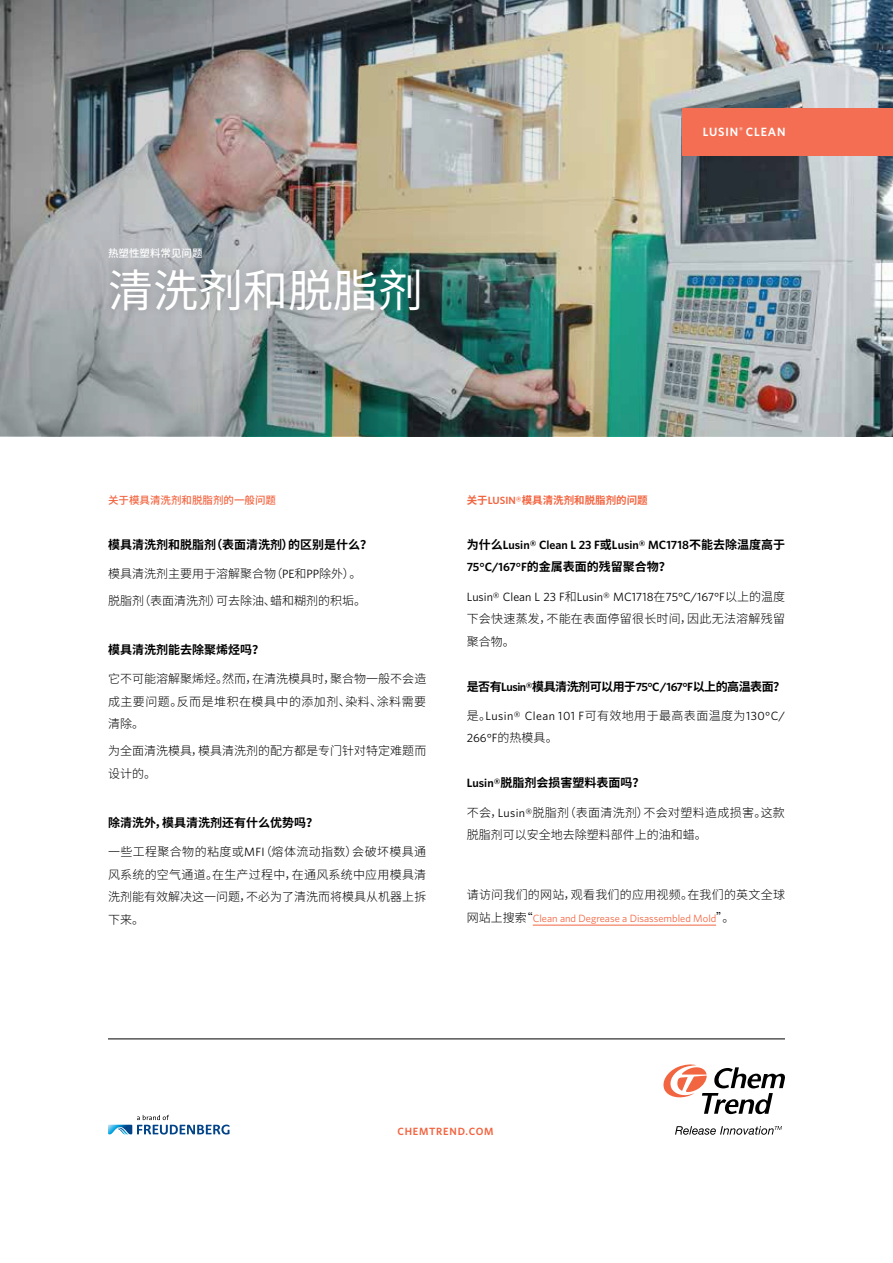
<style>
.page{position:relative;width:893px;height:1263px;background:#fff}
.page>*{position:absolute;margin:0;border:0;box-sizing:border-box;transform-origin:0 0}
.t1{font:45px "Source Han Sans CN";color:#fff}
.t2{font:300 12px/22.5px "Source Han Sans CN";color:#000;text-align:justify}
.t3{font:700 12px "Source Han Sans CN";color:#000}
.t4{font:300 12px/22.5px "Source Han Sans CN";letter-spacing:.02em;color:#000}
.t5{font:12px/22.5px "Whitney";letter-spacing:.035em;color:#000}
.t6{font:12px "Whitney";color:#000}
.t7{font:600 12px "Whitney";color:#000}
.t8{font:700 12px "Source Han Sans CN";letter-spacing:-.04em;color:#000}
.t9{font:600 12px "Whitney";letter-spacing:.075em;color:#fff}
.t10{font:10.5px "Whitney";color:#f26541}
.t11{font:700 10.5px "Source Han Sans CN";color:#f26541}
.t12{font:500 10.5px "Source Han Sans CN";color:#f26541}
.t13{font:600 10.5px "Whitney";letter-spacing:.075em;color:#f26541}
.t14{font:500 10.5px "Source Han Sans CN";color:#fff}
.s1{font-family:"Whitney";font-weight:400}
.s2{font-family:"Whitney";font-weight:600}
.s3{font-family:"Source Han Sans CN";font-weight:700}
.s4{font-family:"Source Han Sans CN";font-weight:300}
.s5{font-family:"Source Han Sans CN";font-weight:300;font-size:12px;color:#000}
</style>
<div class="page">
<img style="left:0;top:0;width:893px;height:436px">
<svg style="left:108px;top:1115px;width:122px;height:19px"></svg>
<svg style="left:675px;top:1126px;width:107px;height:9px"></svg>
<svg style="left:663px;top:1064px;width:122px;height:50px"></svg>
<hr style="left:108px;top:1039px;width:677px;height:1px;background:#000">
<div style="left:102px;top:260px;width:327px;height:59px;background:#000;opacity:.2"></div>
<div style="left:682px;top:109px;width:211px;height:47px;background:#f36e52"></div>
<hr style="left:533px;top:925px;width:183px;height:1px;background:#f26541">
<p class="t14" style="left:108px;top:247px;width:96px">热塑性塑料常见问题</p>
<h1 class="t1" style="left:108px;top:265px;width:316px">清洗剂和脱脂剂</h1>
<p class="t9" style="left:703px;top:124px;width:84px">LUSIN<sup>®</sup> CLEAN</p>
<p class="t12" style="left:108px;top:494px;width:169px">关于模具清洗剂和脱脂剂的一般问题</p>
<p class="t3" style="left:108px;top:538px;width:265px">模具清洗剂和脱脂剂（表面清洗剂）的区别是什么？</p>
<p class="t2" style="left:108px;top:563px;width:255px">模具清洗剂主要用于溶解聚合物（<span class="s1">PE</span>和<span class="s1">PP</span>除外）。</p>
<p class="t2" style="left:108px;top:589px;width:260px">脱脂剂（表面清洗剂）可去除油、蜡和糊剂的积垢。</p>
<p class="t3" style="left:108px;top:643px;width:157px">模具清洗剂能去除聚烯烃吗？</p>
<p class="t2" style="left:108px;top:668px;width:320px">它不可能溶解聚烯烃。然而，在清洗模具时，聚合物一般不会造成主要问题。反而是堆积在模具中的添加剂、染料、涂料需要清除。</p>
<p class="t2" style="left:108px;top:740px;width:320px">为全面清洗模具，模具清洗剂的配方都是专门针对特定难题而设计的。</p>
<p class="t3" style="left:108px;top:816px;width:211px">除清洗外，模具清洗剂还有什么优势吗？</p>
<p class="t2" style="left:108px;top:841px;width:320px">一些工程聚合物的粘度或<span class="s1">MFI</span>（熔体流动指数）会破坏模具通风系统的空气通道。在生产过程中，在通风系统中应用模具清洗剂能有效解决这一问题，不必为了清洗而将模具从机器上拆下来。</p>
<p class="t11" style="left:467px;top:494px;width:182px">关于<span class="s2">LUSIN®</span>模具清洗剂和脱脂剂的问题</p>
<p class="t7" style="left:467px;top:537px;width:320px"><span class="s3">为什么</span>Lusin® Clean L 23 F<span class="s3">或</span>Lusin® MC1718<span class="s3">不能去除温度高于</span></p>
<p class="t3" style="left:467px;top:560px;width:206px"><span class="s2">75°C/167°F</span>的金属表面的残留聚合物？</p>
<p class="t6" style="left:467px;top:588px;width:320px">Lusin® Clean L 23 F<span class="s4">和</span>Lusin® MC1718<span class="s4">在</span>75°C/167°F<span class="s4">以上的温度</span></p>
<p class="t4" style="left:467px;top:608px;width:320px">下会快速蒸发，不能在表面停留很长时间，因此无法溶解残留聚合物。</p>
<p class="t8" style="left:467px;top:679px;width:320px">是否有<span class="s2">Lusin®</span>模具清洗剂可以用于<span class="s2">75°C/167°F</span>以上的高温表面？</p>
<p class="t5" style="left:467px;top:704px;width:320px"><span class="s4">是。</span>Lusin® Clean 101 F<span class="s4">可有效地用于最高表面温度为</span>130°C/<br>266°F<span class="s4">的热模具。</span></p>
<p class="t3" style="left:467px;top:776px;width:179px"><span class="s2">Lusin®</span>脱脂剂会损害塑料表面吗？</p>
<p class="t2" style="left:467px;top:801px;width:320px">不会，<span class="s1">Lusin®</span>脱脂剂（表面清洗剂）不会对塑料造成损害。这款脱脂剂可以安全地去除塑料部件上的油和蜡。</p>
<p class="t4" style="left:467px;top:884px;width:320px">请访问我们的网站，观看我们的应用视频。在我们的英文全球</p>
<p class="t10" style="left:467px;top:911px;width:269px"><span class="s5">网站上搜索“</span>Clean and Degrease a Disassembled Mold<span class="s5">”。</span></p>
<p class="t13" style="left:397px;top:1124px;width:98px">CHEMTREND.COM</p>
</div>
